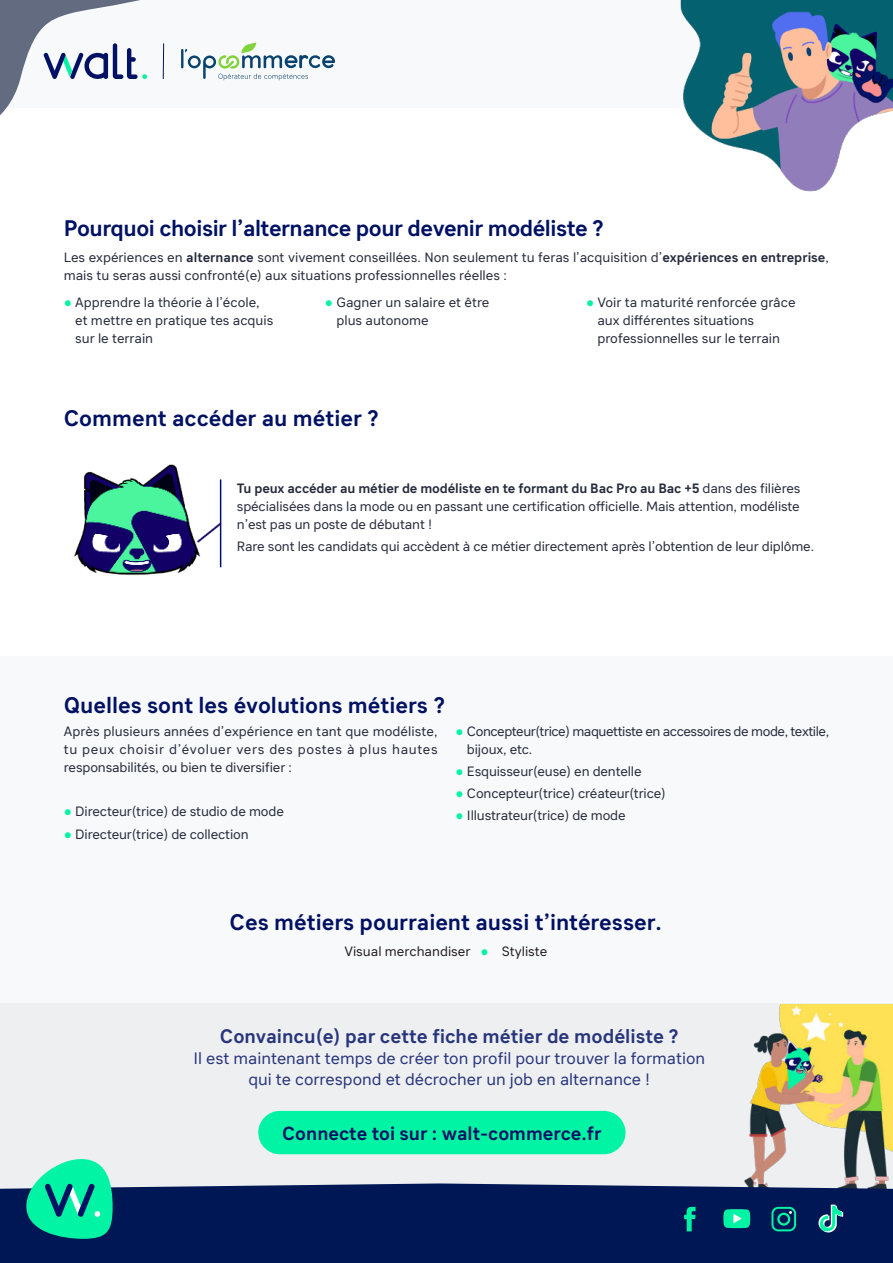
<style>
.page{position:relative;width:893px;height:1263px;background:#fff}
.page>*{position:absolute;margin:0;border:0;box-sizing:border-box;transform-origin:0 0}
.t1{font:700 22.5px "Sebino";color:#011163}
.t2{font:700 22.5px "Sebino";letter-spacing:-.02em;color:#011163}
.t3{font:700 19.5px "Sebino";color:#27357a}
.t4{font:700 18.9px "Sebino";color:#011163}
.t5{font:16.5px/20.9px "Sebino";color:#27357a;text-align:center}
.t6{font:13.5px/18px "Sebino";letter-spacing:-.01em;color:#262b3c}
.t7{font:13.5px/18px "Sebino";letter-spacing:-.035em;color:#262b3c}
.t8{font:13.5px "Sebino";color:#231f20}
.s1{font-weight:700}
.s2{font-family:"Impact";color:#00f4a3}
</style>
<div class="page">
<div style="left:0;top:0;width:893px;height:107px;background:#f8f9fa"></div>
<div style="left:0;top:1003px;width:893px;height:185px;background:#eeeff1"></div>
<div style="left:0;top:872px;width:893px;height:161px;background:#f8f9fa"></div>
<div style="left:0;top:656px;width:893px;height:216px;background:#f8f9fa"></div>
<img style="left:745px;top:1004px;width:148px;height:179px">
<div style="left:0;top:1183px;width:893px;height:80px;background:#001755"></div>
<img style="left:680px;top:0;width:213px;height:192px">
<svg style="left:26px;top:1159px;width:87px;height:80px"></svg>
<svg style="left:684px;top:1207px;width:12px;height:24px"></svg>
<svg style="left:771px;top:1207px;width:25px;height:24px"></svg>
<svg style="left:818px;top:1204px;width:25px;height:28px"></svg>
<svg style="left:723px;top:1209px;width:27px;height:19px"></svg>
<svg style="left:0;top:0;width:335px;height:115px"></svg>
<img style="left:74px;top:464px;width:146px;height:111px">
<hr style="left:220px;top:479px;width:1px;height:88px;background:#011163">
<div style="left:258px;top:1111px;width:367px;height:43px;background:#00f4a3;border-radius:22px"></div>
<h1 class="t2" style="left:64px;top:219px;width:542px">Pourquoi choisir l’alternance pour devenir modéliste ?</h1>
<p class="t6" style="left:64px;top:249px;width:767px">Les expériences en <span class="s1">alternance</span> sont vivement conseillées. Non seulement tu feras l’acquisition d’<span class="s1">expériences en entreprise</span>, mais tu seras aussi confronté(e) aux situations professionnelles réelles :</p>
<p class="t6" style="left:75px;top:293px;width:200px;text-indent:-11px"><span class="s2">●</span> Apprendre la théorie à l’école, et mettre en pratique tes acquis sur le terrain</p>
<p class="t6" style="left:336px;top:293px;width:155px;text-indent:-11px"><span class="s2">●</span> Gagner un salaire et être plus autonome</p>
<p class="t6" style="left:597px;top:293px;width:200px;text-indent:-11px"><span class="s2">●</span> Voir ta maturité renforcée grâce aux différentes situations professionnelles sur le terrain</p>
<h1 class="t1" style="left:64px;top:409px;width:317px">Comment accéder au métier ?</h1>
<p class="t6" style="left:237px;top:480px;width:565px;text-align:justify"><span class="s1">Tu peux accéder au métier de modéliste en te formant du Bac Pro au Bac +5</span> dans des filières spécialisées dans la mode ou en passant une certification officielle. Mais attention, modéliste n’est pas un poste de débutant !</p>
<p class="t6" style="left:237px;top:538px;width:579px">Rare sont les candidats qui accèdent à ce métier directement après l’obtention de leur diplôme.</p>
<h1 class="t1" style="left:64px;top:696px;width:383px">Quelles sont les évolutions métiers ?</h1>
<p class="t6" style="left:64px;top:722px;width:375px;text-align:justify">Après plusieurs années d’expérience en tant que modéliste, tu peux choisir d’évoluer vers des postes à plus hautes responsabilités, ou bien te diversifier :</p>
<p class="t6" style="left:64px;top:803px;width:222px"><span class="s2">●</span> Directeur(trice) de studio de mode</p>
<p class="t6" style="left:64px;top:825px;width:186px"><span class="s2">●</span> Directeur(trice) de collection</p>
<p class="t7" style="left:467px;top:722px;width:364px;text-indent:-11px"><span class="s2">●</span> Concepteur(trice) maquettiste en accessoires de mode, textile, bijoux, etc.</p>
<p class="t6" style="left:455px;top:762px;width:188px"><span class="s2">●</span> Esquisseur(euse) en dentelle</p>
<p class="t6" style="left:455px;top:785px;width:212px"><span class="s2">●</span> Concepteur(trice) créateur(trice)</p>
<p class="t6" style="left:455px;top:807px;width:172px"><span class="s2">●</span> Illustrateur(trice) de mode</p>
<h1 class="t1" style="left:230px;top:913px;width:434px">Ces métiers pourraient aussi t’intéresser.</h1>
<p class="t8" style="left:344px;top:944px;width:204px">Visual merchandiser <span class="s2">●</span> Styliste</p>
<h2 class="t3" style="left:220px;top:1025px;width:460px">Convaincu(e) par cette fiche métier de modéliste ?</h2>
<p class="t5" style="left:193px;top:1048px;width:513px">Il est maintenant temps de créer ton profil pour trouver la formation qui te correspond et décrocher un job en alternance !</p>
<h3 class="t4" style="left:282px;top:1125px;width:321px">Connecte toi sur : walt-commerce.fr</h3>
</div>
